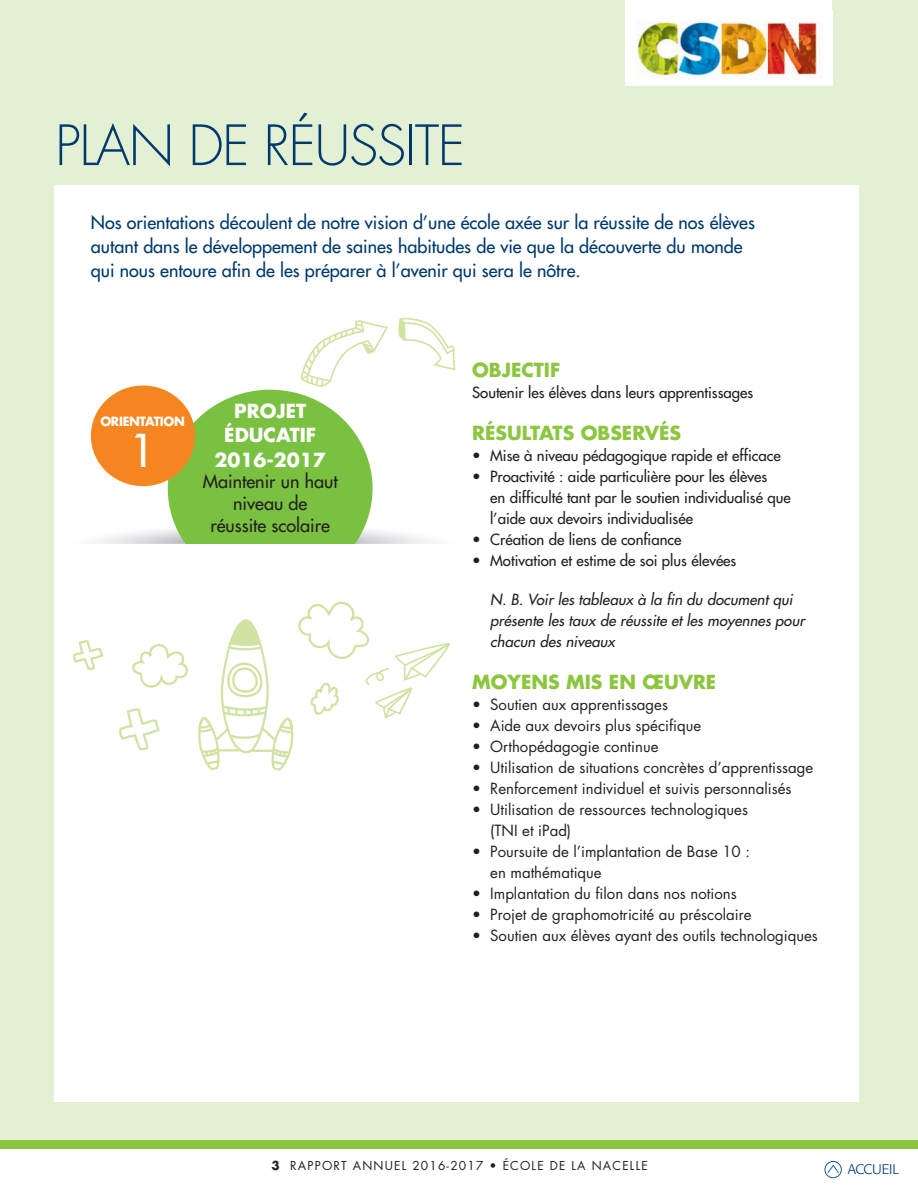
<style>
.page{position:relative;width:918px;height:1188px;background:#fff}
.page>*{position:absolute;margin:0;border:0;box-sizing:border-box;transform-origin:0 0}
.t1{font:300 54px "Futura";letter-spacing:-.025em;color:#003a6d}
.t2{font:44.1px "Futura";color:#fff;scale:1.07 1}
.t3{font:700 18.9px "Futura";color:#8bc63e}
.t4{font:700 18.9px/24.2px "Futura";color:#fff;text-align:center}
.t5{font:18px/24px "Futura";color:#003a6d}
.t6{font:18px/21.8px "Futura";color:#231f20;text-align:center}
.t7{font:15px/21px "Futura";color:#231f20}
.t8{font:15px/21px "Futura";color:#231f20}
.t9{font:italic 15px/21px "Futura";letter-spacing:.005em;color:#231f20}
.t10{font:300 13.8px "Formata";letter-spacing:-.02em;color:#003a6d;scale:1.06 1}
.t11{font:700 12.45px "Futura";letter-spacing:-.025em;color:#fff}
.t12{font:12px "Futura";letter-spacing:.1em;color:#231f20}
.s1{font-weight:700}
</style>
<div class="page">
<div style="left:0;top:0;width:918px;height:1141px;background:#e4f0d4"></div>
<div style="left:54px;top:185px;width:805px;height:916px;background:#fff"></div>
<div style="left:625px;top:0;width:207px;height:85px;background:#fff"></div>
<img style="left:637px;top:21px;width:184px;height:58px">
<svg style="left:73px;top:640px;width:31px;height:30px"></svg>
<svg style="left:119px;top:601px;width:331px;height:170px"></svg>
<svg style="left:90px;top:317px;width:366px;height:227px"></svg>
<div style="left:0;top:1142px;width:918px;height:7px;background:#8bc63e"></div>
<div style="left:825px;top:1161px;width:17px;height:17px;border:2px solid #003a6d;border-radius:50%"></div>
<svg style="left:827px;top:1164px;width:13px;height:10px"></svg>
<div style="left:0;top:1140px;width:918px;height:7px;background:#8bc63e"></div>
<h1 class="t1" style="left:55px;top:121px;width:411px">PLAN DE RÉUSSITE</h1>
<p class="t5" style="left:91px;top:212px;width:666px">Nos orientations découlent de notre vision d’une école axée sur la réussite de nos élèves autant dans le développement de saines habitudes de vie que la découverte du monde qui nous entoure afin de les préparer à l’avenir qui sera le nôtre.</p>
<p class="t11" style="left:100px;top:416px;width:86px">ORIENTATION</p>
<h2 class="t2" style="left:129px;top:429px;width:27px">1</h2>
<p class="t4" style="left:215px;top:401px;width:113px">PROJET<br>ÉDUCATIF<br>2016-2017</p>
<p class="t6" style="left:203px;top:472px;width:136px">Maintenir un haut niveau de<br>réussite scolaire</p>
<p class="t3" style="left:472px;top:361px;width:90px">OBJECTIF</p>
<p class="t8" style="left:472px;top:383px;width:282px">Soutenir les élèves dans leurs apprentissages</p>
<p class="t3" style="left:472px;top:424px;width:211px">RÉSULTATS OBSERVÉS</p>
<p class="t8" style="left:472px;top:446px;width:310px">• Mise à niveau pédagogique rapide et efficace</p>
<p class="t8" style="left:490px;top:467px;width:302px;text-indent:-18px">• Proactivité : aide particulière pour les élèves<br>en difficulté tant par le soutien individualisé que l’aide aux devoirs individualisée</p>
<p class="t8" style="left:472px;top:530px;width:211px">• Création de liens de confiance</p>
<p class="t8" style="left:472px;top:551px;width:266px">• Motivation et estime de soi plus élevées</p>
<p class="t9" style="left:490px;top:590px;width:316px">N. B. Voir les tableaux à la fin du document qui présente les taux de réussite et les moyennes pour chacun des niveaux</p>
<p class="t3" style="left:472px;top:673px;width:246px">MOYENS MIS EN ŒUVRE</p>
<p class="t7" style="left:472px;top:695px;width:197px">• Soutien aux apprentissages</p>
<p class="t7" style="left:472px;top:716px;width:230px">• Aide aux devoirs plus spécifique</p>
<p class="t7" style="left:472px;top:737px;width:188px">• Orthopédagogie continue</p>
<p class="t7" style="left:472px;top:758px;width:342px">• Utilisation de situations concrètes d’apprentissage</p>
<p class="t7" style="left:472px;top:779px;width:321px">• Renforcement individuel et suivis personnalisés</p>
<p class="t7" style="left:490px;top:800px;width:259px;text-indent:-18px">• Utilisation de ressources technologiques (TNI et iPad)</p>
<p class="t7" style="left:490px;top:842px;width:261px;text-indent:-18px">• Poursuite de l’implantation de Base 10 : en mathématique</p>
<p class="t7" style="left:472px;top:884px;width:266px">• Implantation du filon dans nos notions</p>
<p class="t7" style="left:472px;top:905px;width:281px">• Projet de graphomotricité au préscolaire</p>
<p class="t7" style="left:472px;top:926px;width:347px">• Soutien aux élèves ayant des outils technologiques</p>
<p class="t12" style="left:271px;top:1160px;width:378px"><span class="s1">3</span> RAPPORT ANNUEL 2016-2017 • ÉCOLE DE LA NACELLE</p>
<p class="t10" style="left:848px;top:1163px;width:50px">ACCUEIL</p>
</div>
